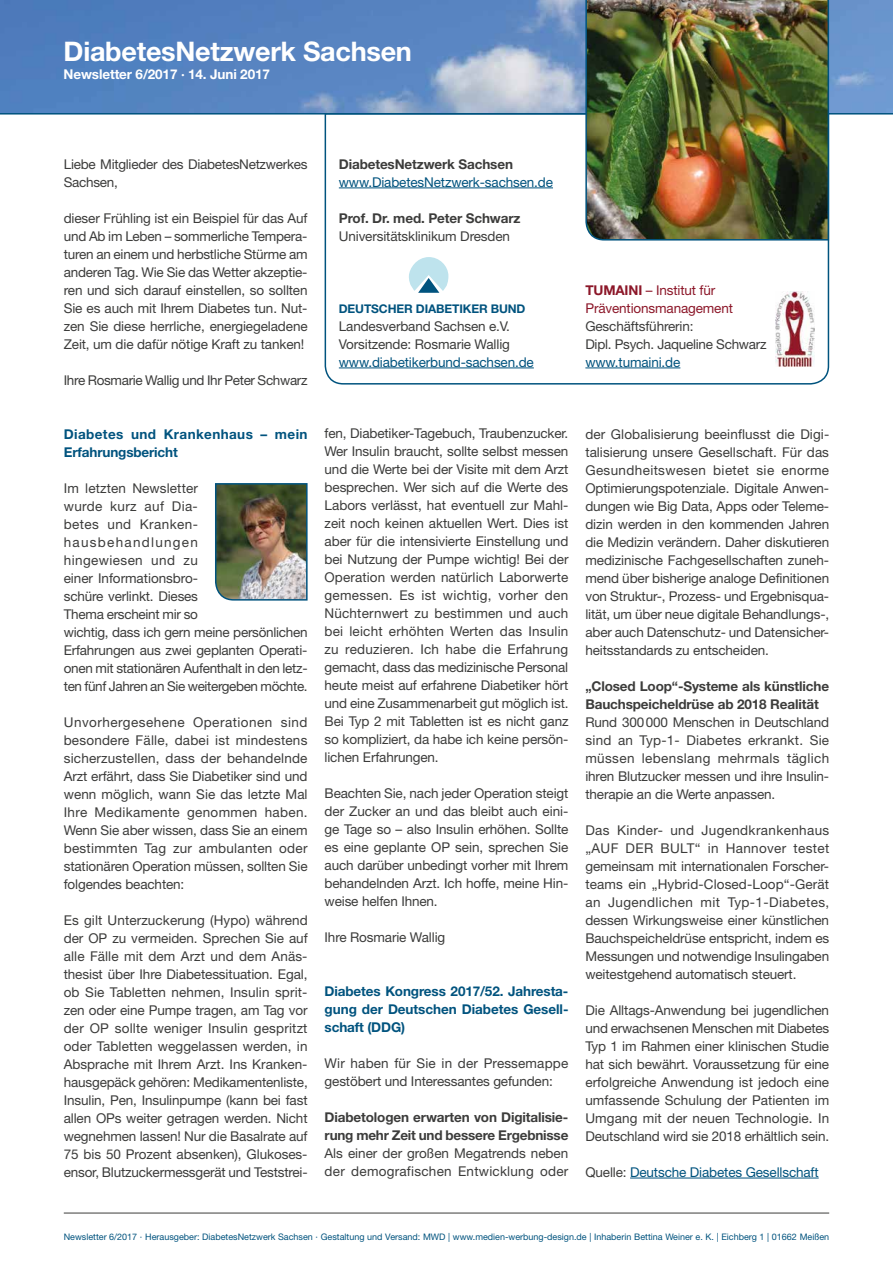
<style>
.page{position:relative;width:893px;height:1263px;background:#fff}
.page>*{position:absolute;margin:0;border:0;box-sizing:border-box;transform-origin:0 0}
.t1{font:700 27px "Helvetica Neue";letter-spacing:-.01em;color:#fff}
.t2{font:13.5px/18px "Helvetica Neue";letter-spacing:-.01em;color:#3c3c3b;text-align:justify}
.t3{font:700 13.5px/18px "Helvetica Neue";letter-spacing:-.01em;color:#3c3c3b}
.t4{font:13.5px "Helvetica Neue";letter-spacing:-.01em;color:#00537e}
.t5{font:700 13.5px/18px "Helvetica Neue";letter-spacing:-.005em;color:#00537e;text-align:justify}
.t6{font:13.5px/18px "Helvetica Neue";letter-spacing:.02em;color:#3c3c3b}
.t7{font:700 13.5px/18px "Helvetica Neue";letter-spacing:.03em;color:#00537e}
.t8{font:13.5px/18px "Helvetica Neue";letter-spacing:-.01em;color:#8c1729}
.t9{font:700 13.5px "Helvetica Neue";letter-spacing:-.01em;color:#fff}
.t10{font:700 12px "Helvetica Neue";letter-spacing:-.01em;color:#00537e}
.t11{font:9px "Helvetica Neue";color:#00537e}
.s1{font-weight:700}
.s2{color:#3c3c3b}
</style>
<div class="page">
<hr style="left:630px;top:1178px;width:189px;height:1px;background:#00537e">
<img style="left:215px;top:483px;width:93px;height:118px">
<svg style="left:0;top:0;width:893px;height:115px;background:#638cc3"></svg>
<hr style="left:64px;top:1213px;width:765px;height:1px;background:#3c3c3b">
<svg style="left:324px;top:112px;width:506px;height:273px"></svg>
<img style="left:585px;top:0;width:245px;height:241px">
<img style="left:776px;top:291px;width:39px;height:76px">
<h1 class="t1" style="left:64px;top:34px;width:350px">DiabetesNetzwerk Sachsen</h1>
<p class="t9" style="left:64px;top:65px;width:208px">Newsletter 6/2017 · 14. Juni 2017</p>
<p class="t2" style="left:64px;top:155px;width:245px">Liebe Mitglieder des DiabetesNetzwerkes<br>Sachsen,</p>
<p class="t2" style="left:64px;top:209px;width:245px">dieser Frühling ist ein Beispiel für das Auf und Ab im Leben – sommerliche Tempera&shy;turen an einem und herbstliche Stürme am anderen Tag. Wie Sie das Wetter akzeptie&shy;ren und sich darauf einstellen, so sollten Sie es auch mit Ihrem Diabetes tun. Nut&shy;zen Sie diese herrliche, energiegeladene Zeit, um die dafür nötige Kraft zu tanken!</p>
<p class="t2" style="left:64px;top:371px;width:245px">Ihre Rosmarie Wallig und Ihr Peter Schwarz</p>
<p class="t7" style="left:64px;top:424px;width:245px">Diabetes und Krankenhaus – mein<br>Erfahrungsbericht</p>
<p class="t2" style="left:64px;top:479px;width:245px;text-align:left">Im letzten Newsletter<br>wurde kurz auf Dia-<br>betes und Kranken&shy;hausbehandlungen<br>hingewiesen und zu<br>einer Informationsbro-<br>schüre verlinkt. Dieses<br>Thema erscheint mir so<br>wichtig, dass ich gern meine persönlichen<br>Erfahrungen aus zwei geplanten Operati&shy;onen mit stationären Aufenthalt in den letz&shy;ten fünf Jahren an Sie weitergeben möchte.</p>
<p class="t2" style="left:64px;top:712px;width:245px">Unvorhergesehene Operationen sind besondere Fälle, dabei ist mindestens sicherzustellen, dass der behandelnde Arzt erfährt, dass Sie Diabetiker sind und wenn möglich, wann Sie das letzte Mal Ihre Medikamente genommen haben.<br>Wenn Sie aber wissen, dass Sie an einem bestimmten Tag zur ambulanten oder stationären Operation müssen, sollten Sie folgendes beachten:</p>
<p class="t2" style="left:64px;top:910px;width:245px">Es gilt Unterzuckerung (Hypo) während der OP zu vermeiden. Sprechen Sie auf alle Fälle mit dem Arzt und dem Anäs&shy;thesist über Ihre Diabetessituation. Egal, ob Sie Tabletten nehmen, Insulin sprit&shy;zen oder eine Pumpe tragen, am Tag vor der OP sollte weniger Insulin gespritzt oder Tabletten weggelassen werden, in Absprache mit Ihrem Arzt. Ins Kranken&shy;hausgepäck gehören: Medikamentenliste, Insulin, Pen, Insulinpumpe (kann bei fast allen OPs weiter getragen werden. Nicht wegnehmen lassen! Nur die Basalrate auf 75 bis 50 Prozent absenken), Glukoses&shy;ensor, Blutzuckermessgerät und Teststrei-</p>
<p class="t3" style="left:339px;top:154px;width:176px">DiabetesNetzwerk Sachsen</p>
<p class="t4" style="left:339px;top:174px;width:216px">www.DiabetesNetzwerk-sachsen.de</p>
<p class="t3" style="left:339px;top:208px;width:183px">Prof. Dr. med. Peter Schwarz</p>
<p class="t2" style="left:339px;top:227px;width:173px">Universitätsklinikum Dresden</p>
<p class="t10" style="left:339px;top:301px;width:188px">DEUTSCHER DIABETIKER BUND</p>
<p class="t2" style="left:339px;top:317px;width:173px">Landesverband Sachsen e.V.<br>Vorsitzende: Rosmarie Wallig</p>
<p class="t4" style="left:339px;top:354px;width:196px">www.diabetikerbund-sachsen.de</p>
<p class="t2" style="left:325px;top:424px;width:245px">fen, Diabetiker-Tagebuch, Traubenzucker.<br>Wer Insulin braucht, sollte selbst messen und die Werte bei der Visite mit dem Arzt besprechen. Wer sich auf die Werte des Labors verlässt, hat eventuell zur Mahl&shy;zeit noch keinen aktuellen Wert. Dies ist aber für die intensivierte Einstellung und bei Nutzung der Pumpe wichtig! Bei der Operation werden natürlich Laborwerte gemessen. Es ist wichtig, vorher den Nüchternwert zu bestimmen und auch bei leicht erhöhten Werten das Insulin zu reduzieren. Ich habe die Erfahrung gemacht, dass das medizinische Personal heute meist auf erfahrene Diabetiker hört und eine Zusammenarbeit gut möglich ist.<br>Bei Typ 2 mit Tabletten ist es nicht ganz so kompliziert, da habe ich keine persön&shy;lichen Erfahrungen.</p>
<p class="t2" style="left:325px;top:784px;width:245px">Beachten Sie, nach jeder Operation steigt der Zucker an und das bleibt auch eini&shy;ge Tage so – also Insulin erhöhen. Sollte es eine geplante OP sein, sprechen Sie auch darüber unbedingt vorher mit Ihrem behandelnden Arzt. Ich hoffe, meine Hin&shy;weise helfen Ihnen.</p>
<p class="t2" style="left:325px;top:928px;width:122px">Ihre Rosmarie Wallig</p>
<p class="t5" style="left:325px;top:982px;width:245px">Diabetes Kongress 2017/52. Jahresta&shy;gung der Deutschen Diabetes Gesell&shy;schaft (DDG)</p>
<p class="t2" style="left:325px;top:1054px;width:245px">Wir haben für Sie in der Pressemappe gestöbert und Interessantes gefunden:</p>
<p class="t3" style="left:325px;top:1108px;width:245px">Diabetologen erwarten von Digitalisie&shy;rung mehr Zeit und bessere Ergebnisse</p>
<p class="t6" style="left:325px;top:1144px;width:245px">Als einer der großen Megatrends neben der demografischen Entwicklung oder</p>
<p class="t8" style="left:585px;top:281px;width:149px"><span class="s1">TUMAINI</span> – Institut für<br>Präventionsmanagement</p>
<p class="t2" style="left:585px;top:317px;width:183px">Geschäftsführerin:<br>Dipl. Psych. Jaqueline Schwarz</p>
<p class="t4" style="left:585px;top:354px;width:96px">www.tumaini.de</p>
<p class="t2" style="left:585px;top:425px;width:245px">der Globalisierung beeinflusst die Digi&shy;talisierung unsere Gesellschaft. Für das Gesundheitswesen bietet sie enorme Optimierungspotenziale. Digitale Anwen&shy;dungen wie Big Data, Apps oder Teleme&shy;dizin werden in den kommenden Jahren die Medizin verändern. Daher diskutieren medizinische Fachgesellschaften zuneh&shy;mend über bisherige analoge Definitionen von Struktur-, Prozess- und Ergebnisqua&shy;lität, um über neue digitale Behandlungs-, aber auch Datenschutz- und Datensicher&shy;heitsstandards zu entscheiden.</p>
<p class="t3" style="left:585px;top:676px;width:245px">„Closed Loop“-Systeme als künstliche<br>Bauchspeicheldrüse ab 2018 Realität</p>
<p class="t2" style="left:585px;top:712px;width:245px">Rund 300000 Menschen in Deutschland sind an Typ-1- Diabetes erkrankt. Sie müssen lebenslang mehrmals täglich ihren Blutzucker messen und ihre Insulin&shy;therapie an die Werte anpassen.</p>
<p class="t2" style="left:585px;top:820px;width:245px">Das Kinder- und Jugendkrankenhaus „AUF DER BULT“ in Hannover testet gemeinsam mit internationalen Forscher&shy;teams ein „Hybrid-Closed-Loop“-Gerät an Jugendlichen mit Typ-1-Diabetes, dessen Wirkungsweise einer künstlichen Bauchspeicheldrüse entspricht, indem es Messungen und notwendige Insulingaben weitestgehend automatisch steuert.</p>
<p class="t2" style="left:585px;top:1000px;width:245px">Die Alltags-Anwendung bei jugendlichen und erwachsenen Menschen mit Diabetes Typ 1 im Rahmen einer klinischen Studie hat sich bewährt. Voraussetzung für eine erfolgreiche Anwendung ist jedoch eine umfassende Schulung der Patienten im Umgang mit der neuen Technologie. In Deutschland wird sie 2018 erhältlich sein.</p>
<p class="t4" style="left:585px;top:1164px;width:235px"><span class="s2">Quelle:</span> Deutsche Diabetes Gesellschaft</p>
<p class="t11" style="left:64px;top:1231px;width:767px">Newsletter 6/2017 · Herausgeber: DiabetesNetzwerk Sachsen · Gestaltung und Versand: MWD | www.medien-werbung-design.de | Inhaberin Bettina Weiner e. K. | Eichberg 1 | 01662 Meißen</p>
</div>
